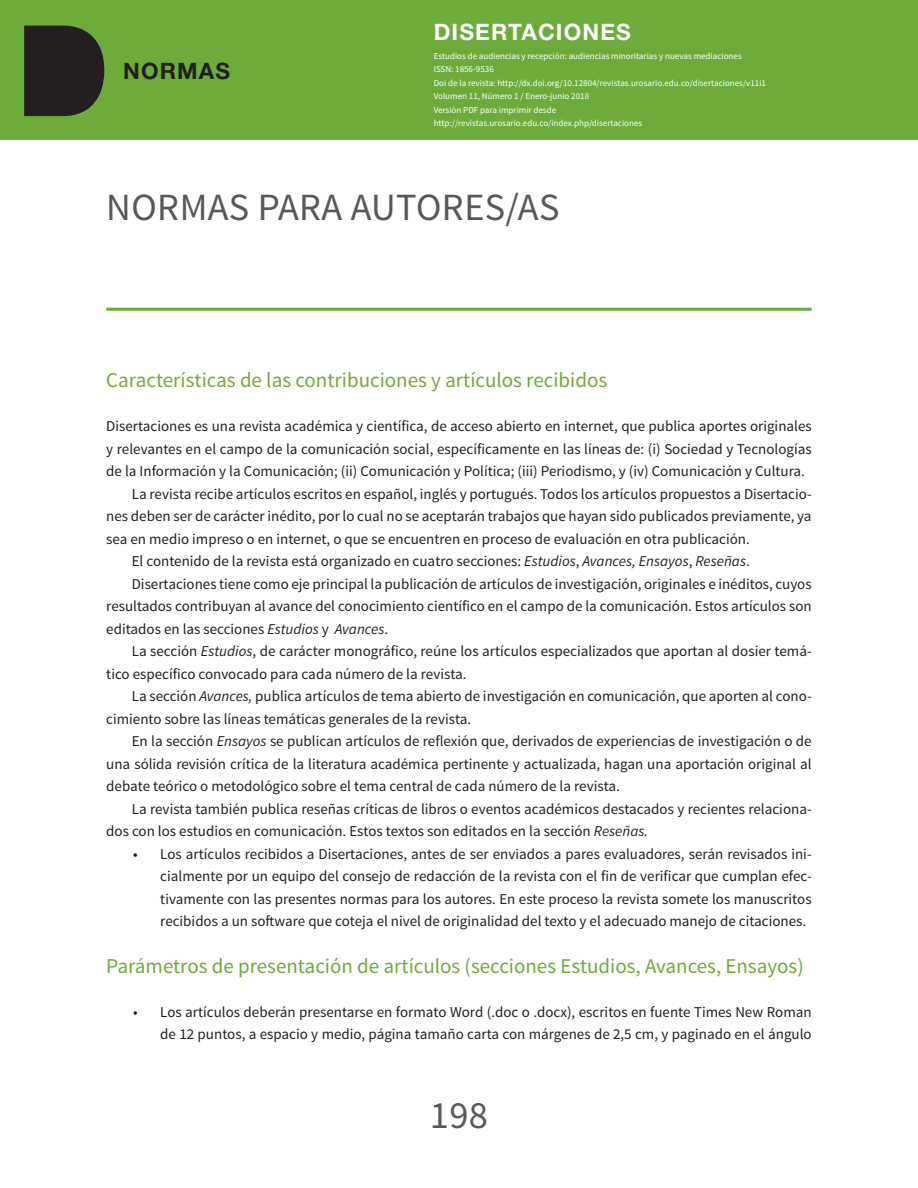
<style>
.page{position:relative;width:918px;height:1188px;background:#fff}
.page>*{position:absolute;margin:0;border:0;box-sizing:border-box;transform-origin:0 0}
.t1{font:38.4px "Source Sans Pro";letter-spacing:.01em;color:#57585a}
.None-2{font:700 22.65px "Helvetica Neue LT Std";letter-spacing:.05em;color:#fff}
.t2{font:700 22.65px "Helvetica Neue LT Std";letter-spacing:.05em;color:#231f20}
.T2{font:21px "Source Sans Pro";color:#6dac3a}
.p2{font:15px/22.5px "Source Sans Pro";color:#231f20;text-align:justify}
.p1{font:15px/22.5px "Source Sans Pro";color:#231f20;text-align:justify}
.p1-2{font:9px "Source Sans Pro";color:#fff}
.s1{font-style:italic}
</style>
<div class="page">
<div style="left:0;top:0;width:918px;height:139px;background:#6dac3a"></div>
<svg style="left:24px;top:26px;width:80px;height:90px;background:#292b22"></svg>
<hr style="left:106px;top:308px;width:706px;height:3px;background:#6dac3a">
<h2 class="t2" style="left:123px;top:57px;width:109px">NORMAS</h2>
<h2 class="None-2" style="left:434px;top:18px;width:199px">DISERTACIONES</h2>
<p class="p1-2" style="left:434px;top:50px;width:310px">Estudios de audiencias y recepción: audiencias minoritarias y nuevas mediaciones</p>
<p class="p1-2" style="left:434px;top:64px;width:62px">ISSN: 1856-9536</p>
<p class="p1-2" style="left:434px;top:77px;width:334px">Doi de la revista: http://dx.doi.org/10.12804/revistas.urosario.edu.co/disertaciones/v11i1</p>
<p class="p1-2" style="left:434px;top:91px;width:157px">Volumen 11, Número 1 / Enero-junio 2018</p>
<p class="p1-2" style="left:434px;top:104px;width:124px">Versión PDF para imprimir desde</p>
<p class="p1-2" style="left:434px;top:118px;width:210px">http://revistas.urosario.edu.co/index.php/disertaciones</p>
<p class="t1" style="left:106px;top:184px;width:455px">NORMAS PARA AUTORES/AS</p>
<p class="T2" style="left:106px;top:367px;width:502px">Características de las contribuciones y artículos recibidos</p>
<p class="p1" style="left:106px;top:415px;width:707px">Disertaciones es una revista académica y científica, de acceso abierto en internet, que publica aportes originales y relevantes en el campo de la comunicación social, específicamente en las líneas de: (i) Sociedad y Tecnologías de la Información y la Comunicación; (ii) Comunicación y Política; (iii) Periodismo, y (iv) Comunicación y Cultura.</p>
<p class="p2" style="left:106px;top:483px;width:707px;text-indent:26px">La revista recibe artículos escritos en español, inglés y portugués. Todos los artículos propuestos a Disertacio&shy;nes deben ser de carácter inédito, por lo cual no se aceptarán trabajos que hayan sido publicados previamente, ya sea en medio impreso o en internet, o que se encuentren en proceso de evaluación en otra publicación.</p>
<p class="p2" style="left:132px;top:550px;width:619px">El contenido de la revista está organizado en cuatro secciones: <span class="s1">Estudios</span>, <span class="s1">Avances, Ensayos</span>, <span class="s1">Reseñas</span>.</p>
<p class="p2" style="left:106px;top:573px;width:707px;text-indent:26px">Disertaciones tiene como eje principal la publicación de artículos de investigación, originales e inéditos, cuyos resultados contribuyan al avance del conocimiento científico en el campo de la comunicación. Estos artículos son editados en las secciones <span class="s1">Estudios</span> y <span class="s1">Avances</span>.</p>
<p class="p2" style="left:106px;top:640px;width:707px;text-indent:26px">La sección <span class="s1">Estudios</span>, de carácter monográfico, reúne los artículos especializados que aportan al dosier temá&shy;tico específico convocado para cada número de la revista.</p>
<p class="p2" style="left:106px;top:685px;width:707px;text-indent:26px">La sección <span class="s1">Avances,</span> publica artículos de tema abierto de investigación en comunicación, que aporten al cono&shy;cimiento sobre las líneas temáticas generales de la revista.</p>
<p class="p2" style="left:106px;top:730px;width:707px;text-indent:26px">En la sección <span class="s1">Ensayos</span> se publican artículos de reflexión que, derivados de experiencias de investigación o de una sólida revisión crítica de la literatura académica pertinente y actualizada, hagan una aportación original al debate teórico o metodológico sobre el tema central de cada número de la revista.</p>
<p class="p2" style="left:106px;top:798px;width:707px;text-indent:26px">La revista también publica reseñas críticas de libros o eventos académicos destacados y recientes relaciona&shy;dos con los estudios en comunicación. Estos textos son editados en la sección <span class="s1">Reseñas.</span></p>
<p class="p1" style="left:160px;top:843px;width:653px;text-indent:-27px">• Los artículos recibidos a Disertaciones, antes de ser enviados a pares evaluadores, serán revisados ini&shy;cialmente por un equipo del consejo de redacción de la revista con el fin de verificar que cumplan efec&shy;tivamente con las presentes normas para los autores. En este proceso la revista somete los manuscritos recibidos a un software que coteja el nivel de originalidad del texto y el adecuado manejo de citaciones.</p>
<p class="T2" style="left:106px;top:953px;width:699px">Parámetros de presentación de artículos (secciones Estudios, Avances, Ensayos)</p>
<p class="p1" style="left:133px;top:1001px;width:680px;text-align:right">• Los artículos deberán presentarse en formato Word (.doc o .docx), escritos en fuente Times New Roman de 12 puntos, a espacio y medio, página tamaño carta con márgenes de 2,5 cm, y paginado en el ángulo</p>
<p class="t1" style="left:430px;top:1092px;width:60px">198</p>
</div>
